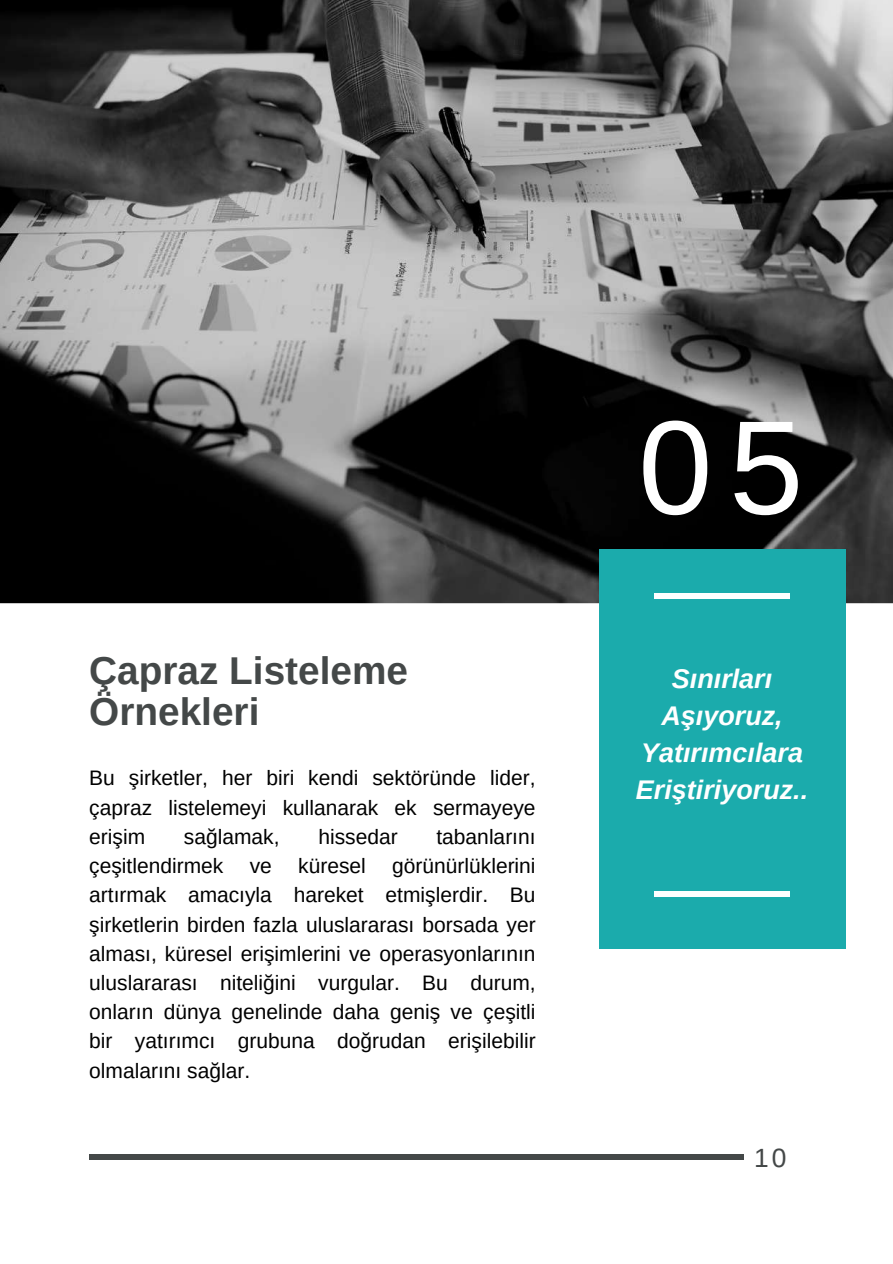
<style>
.page{position:relative;width:893px;height:1264px;background:#fff}
.page>*{position:absolute;margin:0;border:0;box-sizing:border-box;transform-origin:0 0}
.t1{font:133.5px "Arimo";color:#fff}
.t2{font:700 38.7px/41.5px "Arimo";color:#444848}
.t3{font:italic 700 27px/37px "Arimo";color:#fff;text-align:center}
.t4{font:26.4px "Arimo";color:#444848}
.t5{font:21px/29.2px "Arimo";color:#000;text-align:justify}
</style>
<div class="page">
<img style="left:0;top:0;width:892px;height:603px">
<div style="left:599px;top:549px;width:246px;height:399px;background:#1babac"></div>
<div style="left:654px;top:891px;width:135px;height:5px;background:#fff"></div>
<div style="left:654px;top:593px;width:135px;height:6px;background:#fff"></div>
<div style="left:89px;top:1153px;width:654px;height:6px;background:#444848"></div>
<h2 class="t2" style="left:89px;top:649px;width:320px">Çapraz Listeleme<br>Örnekleri</h2>
<p class="t5" style="left:89px;top:763px;width:448px">Bu şirketler, her biri kendi sektöründe lider, çapraz listelemeyi kullanarak ek sermayeye erişim</p>
<p class="t5" style="left:184px;top:821px;width:97px">sağlamak,</p>
<p class="t5" style="left:318px;top:821px;width:81px">hissedar</p>
<p class="t5" style="left:436px;top:821px;width:101px">tabanlarını</p>
<p class="t5" style="left:89px;top:851px;width:136px">çeşitlendirmek</p>
<p class="t5" style="left:250px;top:851px;width:24px">ve</p>
<p class="t5" style="left:298px;top:851px;width:69px">küresel</p>
<p class="t5" style="left:89px;top:851px;width:448px;text-indent:303px">görünürlüklerini artırmak amacıyla hareket etmişlerdir. Bu şirketlerin birden fazla uluslararası borsada yer alması, küresel erişimlerini ve operasyonlarının uluslararası niteliğini vurgular. Bu durum, onların dünya genelinde daha geniş ve çeşitli bir yatırımcı grubuna doğrudan erişilebilir olmalarını sağlar.</p>
<h1 class="t1" style="left:638px;top:393px;width:167px">05</h1>
<p class="t3" style="left:636px;top:660px;width:174px">Sınırları<br>Aşıyoruz,<br>Yatırımcılara<br>Eriştiriyoruz..</p>
<p class="t4" style="left:754px;top:1142px;width:34px">10</p>
</div>
